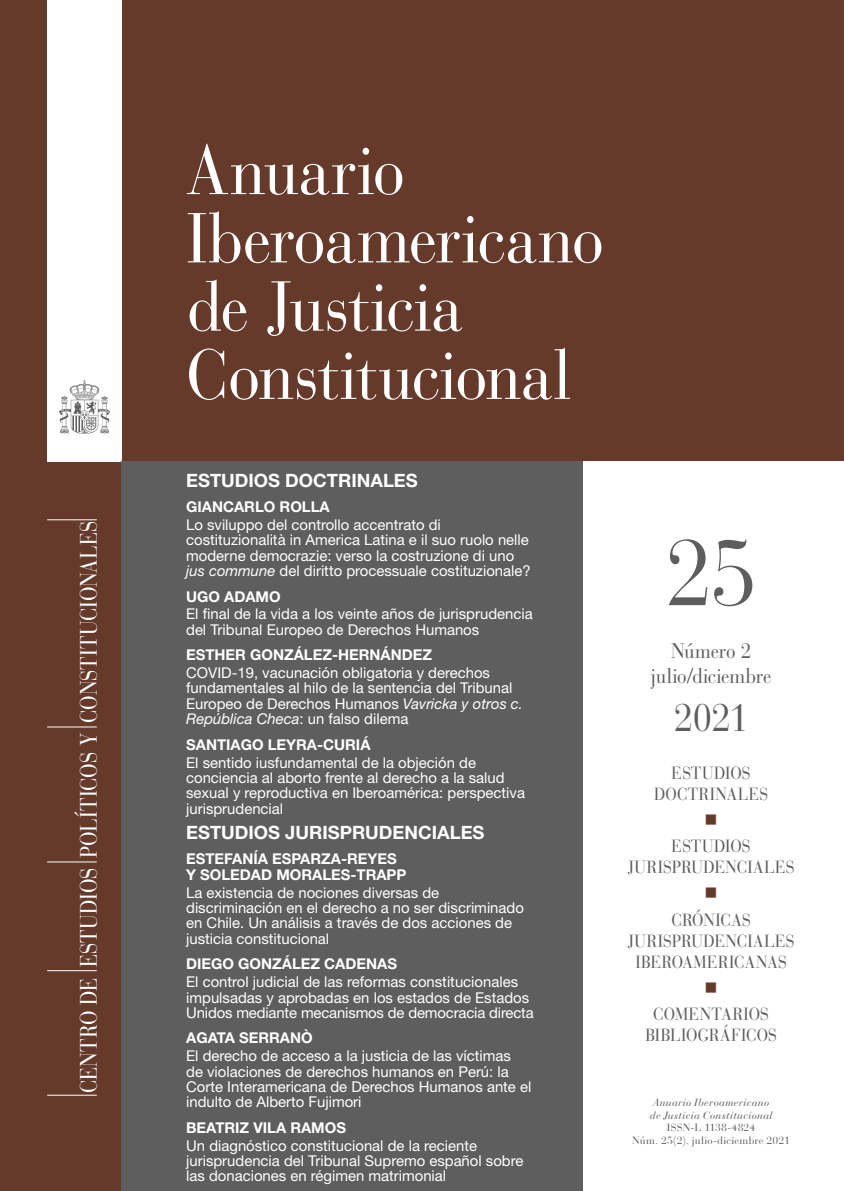
<style>
.page{position:relative;width:844px;height:1191px;background:#fff}
.page>*{position:absolute;margin:0;border:0;box-sizing:border-box;transform-origin:0 0}
.t1{font:92.75px "Bauer Bodoni Std";color:#5f5e5e;scale:.9 1}
.t2{font:70px/68.2px "Bauer Bodoni Std";letter-spacing:-.015em;color:#fff;scale:.91 1}
.t3{font:38.5px "Bauer Bodoni Std";color:#5f5e5e;scale:.9 1}
.t4{font:23.62px "Bauer Bodoni Std";color:#fff;scale:.85 1}
.t5{font:21px/25.2px "Bauer Bodoni Std";letter-spacing:-.01em;color:#5f5e5e;text-align:center;scale:.9 1}
.PORTADA-OBRA{font:700 18.38px "Helvetica Neue LT Std";color:#fff}
.t6{font:17.5px/21px "Bauer Bodoni Std";letter-spacing:.01em;color:#5f5e5e;text-align:center;scale:.9 1}
.t7{font:17.5px "Wingdings";color:#653a2b}
.PORTADA-OBRA-2{font:14.88px/15.4px "Helvetica Neue LT Std";color:#fff}
.PORTADA-OBRA-3{font:700 14.88px/15.4px "Helvetica Neue LT Std";color:#fff}
.t8{font:italic 10.5px/12.6px "Bauer Bodoni Std";letter-spacing:.03em;color:#5f5e5e;text-align:center}
.t9{font:10.5px "Bauer Bodoni Std";letter-spacing:.02em;color:#5f5e5e}
.s1{font-style:italic}
.s2{font-style:normal}
</style>
<div class="page">
<div style="left:0;top:0;width:843px;height:1191px;background:#653a2b"></div>
<div style="left:47px;top:0;width:75px;height:461px;background:#fff"></div>
<div style="left:122px;top:461px;width:471px;height:730px;background:#5f5e5e"></div>
<div style="left:583px;top:461px;width:260px;height:730px;background:#fff"></div>
<hr style="left:47px;top:970px;width:50px;height:1px;background:#fff">
<hr style="left:47px;top:861px;width:50px;height:1px;background:#fff">
<hr style="left:47px;top:726px;width:50px;height:1px;background:#fff">
<hr style="left:47px;top:519px;width:50px;height:1px;background:#fff">
<hr style="left:47px;top:1094px;width:50px;height:1px;background:#fff">
<img style="left:60px;top:381px;width:49px;height:52px">
<p class="t4" style="left:75px;top:1093px;width:675px;rotate:-90deg">CENTRO DE ESTUDIOS POLÍTICOS Y CONSTITUCIONALES</p>
<p class="t2" style="left:186px;top:137px;width:460px">Anuario<br>Iberoamericano de Justicia<br>Constitucional</p>
<p class="PORTADA-OBRA" style="left:186px;top:469px;width:233px">ESTUDIOS DOCTRINALES</p>
<p class="PORTADA-OBRA-3" style="left:186px;top:499px;width:145px">GIANCARLO ROLLA</p>
<p class="PORTADA-OBRA-2" style="left:186px;top:517px;width:346px">Lo sviluppo del controllo accentrato di costituzionalità in America Latina e il suo ruolo nelle moderne democrazie: verso la costruzione di uno <span class="s1">jus commune</span> del diritto processuale costituzionale?</p>
<p class="PORTADA-OBRA-3" style="left:186px;top:588px;width:96px">UGO ADAMO</p>
<p class="PORTADA-OBRA-2" style="left:186px;top:606px;width:348px">El final de la vida a los veinte años de jurisprudencia del Tribunal Europeo de Derechos Humanos</p>
<p class="PORTADA-OBRA-3" style="left:186px;top:647px;width:247px">ESTHER GONZÁLEZ-HERNÁNDEZ</p>
<p class="PORTADA-OBRA-2" style="left:186px;top:665px;width:338px">COVID-19, vacunación obligatoria y derechos fundamentales al hilo de la sentencia del Tribunal Europeo de Derechos Humanos <span class="s1">Vavricka y otros c.<br>República Checa</span>: un falso dilema</p>
<p class="PORTADA-OBRA-3" style="left:186px;top:736px;width:186px">SANTIAGO LEYRA-CURIÁ</p>
<p class="PORTADA-OBRA-2" style="left:186px;top:754px;width:340px">El sentido iusfundamental de la objeción de conciencia al aborto frente al derecho a la salud sexual y reproductiva en Iberoamérica: perspectiva jurisprudencial</p>
<p class="PORTADA-OBRA" style="left:186px;top:821px;width:300px">ESTUDIOS JURISPRUDENCIALES</p>
<p class="PORTADA-OBRA-3" style="left:186px;top:851px;width:222px">ESTEFANÍA ESPARZA-REYES<br>Y SOLEDAD MORALES-TRAPP</p>
<p class="PORTADA-OBRA-2" style="left:186px;top:884px;width:339px">La existencia de nociones diversas de discriminación en el derecho a no ser discriminado en Chile. Un análisis a través de dos acciones de justicia constitucional</p>
<p class="PORTADA-OBRA-3" style="left:186px;top:956px;width:212px">DIEGO GONZÁLEZ CADENAS</p>
<p class="PORTADA-OBRA-2" style="left:186px;top:974px;width:349px">El control judicial de las reformas constitucionales impulsadas y aprobadas en los estados de Estados<br>Unidos mediante mecanismos de democracia directa</p>
<p class="PORTADA-OBRA-3" style="left:186px;top:1030px;width:128px">AGATA SERRANÒ</p>
<p class="PORTADA-OBRA-2" style="left:186px;top:1048px;width:346px">El derecho de acceso a la justicia de las víctimas de violaciones de derechos humanos en Perú: la Corte Interamericana de Derechos Humanos ante el indulto de Alberto Fujimori</p>
<p class="PORTADA-OBRA-3" style="left:186px;top:1119px;width:161px">BEATRIZ VILA RAMOS</p>
<p class="PORTADA-OBRA-2" style="left:186px;top:1137px;width:338px">Un diagnóstico constitucional de la reciente jurisprudencia del Tribunal Supremo español sobre las donaciones en régimen matrimonial</p>
<p class="t1" style="left:665px;top:518px;width:103px">25</p>
<p class="t5" style="left:650px;top:638px;width:135px">Número 2 julio/diciembre</p>
<p class="t3" style="left:673px;top:695px;width:84px">2021</p>
<p class="t6" style="left:654px;top:762px;width:128px">ESTUDIOS<br>DOCTRINALES</p>
<p class="t7" style="left:704px;top:810px;width:15px">■</p>
<p class="t6" style="left:627px;top:836px;width:187px">ESTUDIOS<br>JURISPRUDENCIALES</p>
<p class="t7" style="left:704px;top:883px;width:15px">■</p>
<p class="t6" style="left:627px;top:909px;width:187px">CRÓNICAS<br>JURISPRUDENCIALES<br>IBEROAMERICANAS</p>
<p class="t7" style="left:704px;top:978px;width:15px">■</p>
<p class="t6" style="left:645px;top:1004px;width:148px">COMENTARIOS<br>BIBLIOGRÁFICOS</p>
<p class="t8" style="left:649px;top:1096px;width:124px">Anuario Iberoamericano de Justicia Constitucional<br><span class="s2">ISSN-L 1138-4824</span></p>
<p class="t9" style="left:632px;top:1134px;width:159px">Núm. 25(2), julio-diciembre 2021</p>
</div>
